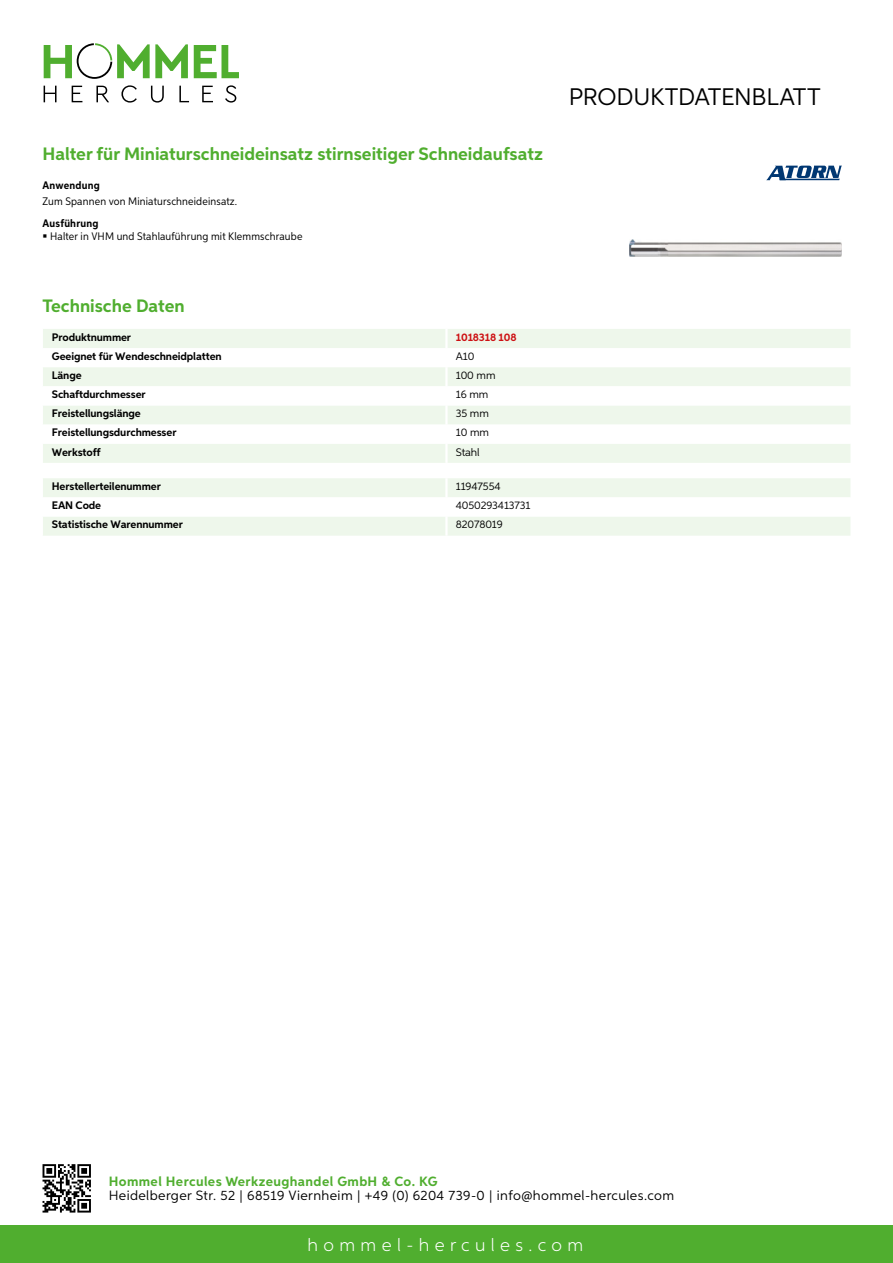
<style>
.page{position:relative;width:893px;height:1263px;background:#fff}
.page>*{position:absolute;margin:0;border:0;box-sizing:border-box;transform-origin:0 0}
.t1{font:24px "Aspira";letter-spacing:-.01em;color:#000}
.t2{font:700 18px "Aspira";color:#50ae2f}
.t3{font:300 18px "Aspira";letter-spacing:.3em;color:#fff}
.t4{font:13.5px "Aspira";letter-spacing:.03em;color:#000}
.t5{font:700 13.5px "Aspira";letter-spacing:.03em;color:#50ae2f}
.t6{font:700 10.95px "Aspira";letter-spacing:-.01em;color:#000}
.t7{font:10.95px "Aspira Nar";letter-spacing:.015em;color:#000}
.t8{font:10.95px "Aspira";letter-spacing:-.01em;color:#000}
.t9{font:700 10.95px "Aspira Nar";letter-spacing:.02em;color:#000}
.t10{font:700 10.95px "Aspira";letter-spacing:-.01em;color:#cd1013}
</style>
<div class="page">
<div style="left:0;top:1226px;width:893px;height:37px;background:#50ae2f"></div>
<svg style="left:43px;top:1164px;width:48px;height:48px"></svg>
<svg style="left:194px;top:45px;width:45px;height:33px"></svg>
<svg style="left:44px;top:43px;width:144px;height:36px"></svg>
<svg style="left:44px;top:86px;width:13px;height:16px"></svg>
<svg style="left:72px;top:86px;width:10px;height:16px"></svg>
<svg style="left:96px;top:86px;width:13px;height:16px"></svg>
<svg style="left:121px;top:85px;width:16px;height:18px"></svg>
<svg style="left:151px;top:86px;width:13px;height:17px"></svg>
<svg style="left:179px;top:86px;width:10px;height:16px"></svg>
<svg style="left:202px;top:86px;width:11px;height:16px"></svg>
<svg style="left:225px;top:85px;width:11px;height:18px"></svg>
<div style="left:43px;top:329px;width:807px;height:134px;background:#eef7eb"></div>
<svg style="left:43px;top:348px;width:807px;height:96px"></svg>
<hr style="left:445px;top:329px;width:3px;height:19px;background:#fff">
<hr style="left:445px;top:348px;width:3px;height:19px;background:#fff">
<hr style="left:445px;top:367px;width:3px;height:19px;background:#fff">
<hr style="left:445px;top:386px;width:3px;height:19px;background:#fff">
<hr style="left:445px;top:405px;width:3px;height:20px;background:#fff">
<hr style="left:445px;top:425px;width:3px;height:19px;background:#fff">
<hr style="left:445px;top:444px;width:3px;height:19px;background:#fff">
<svg style="left:43px;top:478px;width:807px;height:58px"></svg>
<hr style="left:445px;top:516px;width:3px;height:20px;background:#fff">
<img style="left:629px;top:239px;width:213px;height:17px">
<svg style="left:766px;top:166px;width:76px;height:14px"></svg>
<h2 class="t2" style="left:43px;top:142px;width:502px">Halter für Miniaturschneideinsatz stirnseitiger Schneidaufsatz</h2>
<p class="t9" style="left:43px;top:179px;width:59px">Anwendung</p>
<p class="t7" style="left:43px;top:194px;width:196px">Zum Spannen von Miniaturschneideinsatz.</p>
<p class="t9" style="left:43px;top:216px;width:58px">Ausführung</p>
<p class="t7" style="left:50px;top:229px;width:254px">Halter in VHM und Stahlauführung mit Klemmschraube</p>
<h2 class="t2" style="left:43px;top:295px;width:144px">Technische Daten</h2>
<p class="t6" style="left:52px;top:330px;width:81px">Produktnummer</p>
<p class="t10" style="left:456px;top:330px;width:62px">1018318 108</p>
<p class="t6" style="left:52px;top:349px;width:171px">Geeignet für Wendeschneidplatten</p>
<p class="t8" style="left:456px;top:350px;width:20px">A10</p>
<p class="t6" style="left:52px;top:369px;width:31px">Länge</p>
<p class="t8" style="left:456px;top:369px;width:41px">100 mm</p>
<p class="t6" style="left:52px;top:388px;width:95px">Schaftdurchmesser</p>
<p class="t8" style="left:456px;top:388px;width:34px">16 mm</p>
<p class="t6" style="left:52px;top:407px;width:90px">Freistellungslänge</p>
<p class="t8" style="left:456px;top:407px;width:35px">35 mm</p>
<p class="t6" style="left:52px;top:426px;width:126px">Freistellungsdurchmesser</p>
<p class="t8" style="left:456px;top:426px;width:35px">10 mm</p>
<p class="t6" style="left:52px;top:445px;width:50px">Werkstoff</p>
<p class="t8" style="left:456px;top:445px;width:25px">Stahl</p>
<p class="t6" style="left:52px;top:480px;width:111px">Herstellerteilenummer</p>
<p class="t8" style="left:456px;top:480px;width:46px">11947554</p>
<p class="t6" style="left:52px;top:499px;width:51px">EAN Code</p>
<p class="t8" style="left:456px;top:499px;width:76px">4050293413731</p>
<p class="t6" style="left:52px;top:518px;width:132px">Statistische Warennummer</p>
<p class="t8" style="left:456px;top:518px;width:48px">82078019</p>
<h1 class="t1" style="left:569px;top:82px;width:253px">Produktdatenblatt</h1>
<p class="t5" style="left:109px;top:1172px;width:330px">Hommel Hercules Werkzeughandel GmbH &amp; Co. KG</p>
<p class="t4" style="left:109px;top:1187px;width:567px">Heidelberger Str. 52 | 68519 Viernheim | +49 (0) 6204 739-0 | info@hommel-hercules.com</p>
<h2 class="t3" style="left:307px;top:1234px;width:277px">hommel-hercules.com</h2>
</div>
